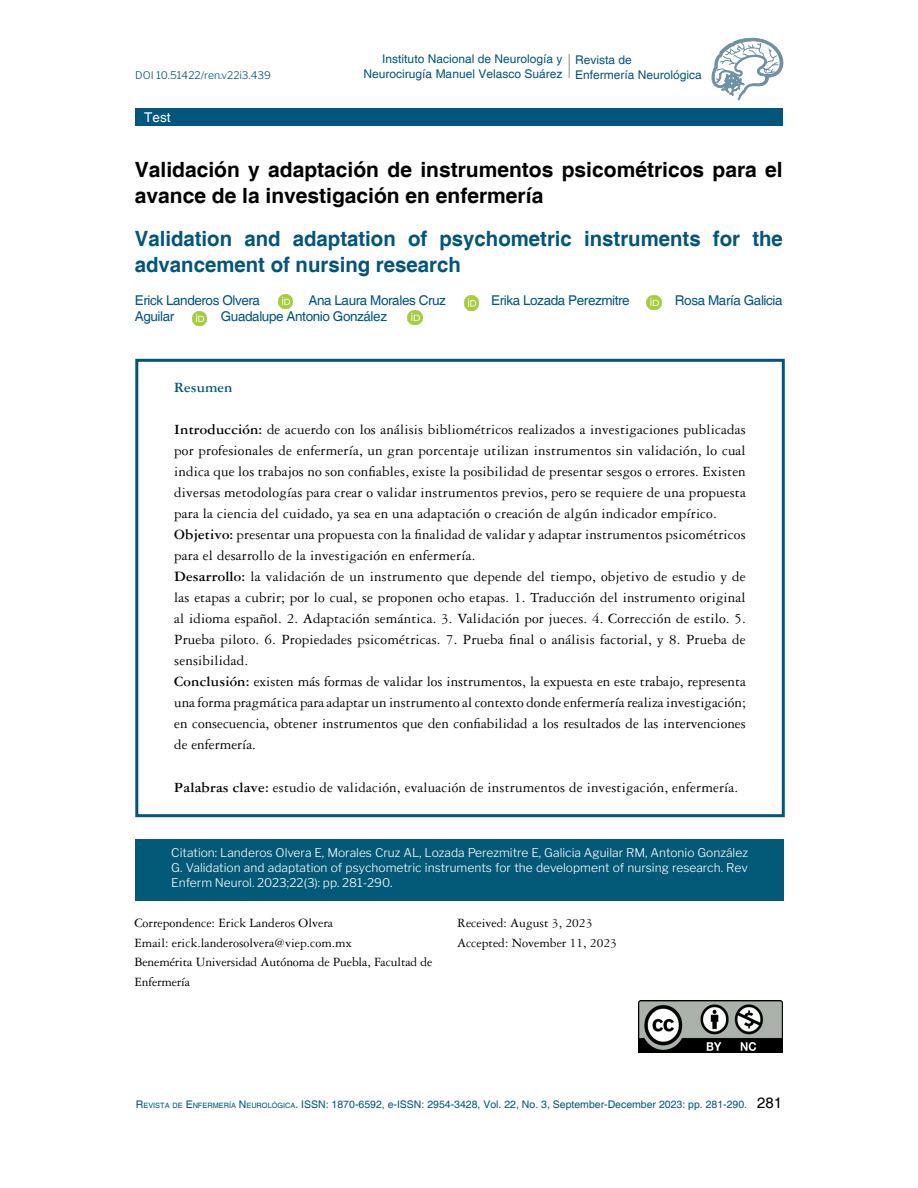
<style>
.page{position:relative;width:918px;height:1188px;background:#fff}
.page>*{position:absolute;margin:0;border:0;box-sizing:border-box;transform-origin:0 0}
.t1{font:700 21px/25.5px "Helvetica";color:#000}
.t2{font:700 21px/25.5px "Helvetica";color:#00567d}
.t3{font:15px/21px "Garamond 3 LT Std";letter-spacing:.01em;color:#000}
.t4{font:700 15px "Garamond 3 LT Std";color:#00567d}
.t5{font:15px "Helvetica";color:#000}
.t6{font:13.5px/19.5px "Garamond 3 LT Std";color:#000}
.t7{font:13.5px "Helvetica";letter-spacing:-.03em;color:#00567d}
.t8{font:13.5px "Helvetica";color:#fff}
.t9{font:300 12px/15px "Libre Franklin";color:#fff;text-align:justify}
.t10{font:12px/15px "Helvetica";color:#00567d;text-align:right}
.t11{font:10.5px "Helvetica";color:#00567d}
.t12{font:300 10.5px "Libre Franklin";color:#00567d}
.s1{font-weight:700}
.s2{font-style:inherit}
.s3{font-size:7.35px}
</style>
<div class="page">
<div style="left:135px;top:108px;width:648px;height:18px;background:#00567d"></div>
<svg style="left:711px;top:37px;width:73px;height:63px"></svg>
<hr style="left:568px;top:54px;width:2px;height:24px;background:#808285">
<div style="left:135px;top:839px;width:649px;height:62px;background:#025a78"></div>
<div style="left:135px;top:359px;width:650px;height:458px;border:3px solid #00567d"></div>
<img style="left:279px;top:295px;width:14px;height:14px">
<img style="left:638px;top:1001px;width:144px;height:51px">
<img style="left:465px;top:296px;width:14px;height:14px">
<img style="left:647px;top:295px;width:14px;height:14px">
<img style="left:192px;top:311px;width:14px;height:15px">
<img style="left:408px;top:311px;width:14px;height:14px">
<p class="t10" style="left:364px;top:52px;width:200px">Instituto Nacional de Neurología y<br>Neurocirugía Manuel Velasco Suárez</p>
<p class="t10" style="left:575px;top:53px;width:58px">Revista de</p>
<p class="t12" style="left:135px;top:69px;width:137px">DOI 10.51422/ren.v22i3.439</p>
<p class="t10" style="left:575px;top:68px;width:128px">Enfermería Neurológica</p>
<p class="t8" style="left:144px;top:110px;width:28px">Test</p>
<h1 class="t1" style="left:135px;top:158px;width:649px">Validación y adaptación de instrumentos psicométricos para el avance de la investigación en enfermería</h1>
<h1 class="t2" style="left:135px;top:227px;width:650px">Validation and adaptation of psychometric instruments for the advancement of nursing research</h1>
<p class="t7" style="left:135px;top:292px;width:127px">Erick Landeros Olvera</p>
<p class="t7" style="left:308px;top:292px;width:139px">Ana Laura Morales Cruz</p>
<p class="t7" style="left:491px;top:292px;width:140px">Erika Lozada Perezmitre</p>
<p class="t7" style="left:675px;top:292px;width:109px">Rosa María Galicia</p>
<p class="t7" style="left:135px;top:309px;width:41px">Aguilar</p>
<p class="t7" style="left:221px;top:309px;width:168px">Guadalupe Antonio González</p>
<p class="t4" style="left:174px;top:380px;width:60px">Resumen</p>
<p class="t3" style="left:174px;top:419px;width:573px"><span class="s1">Introducción:</span> de acuerdo con los análisis bibliométricos realizados a investigaciones publicadas por profesionales de enfermería, un gran porcentaje utilizan instrumentos sin validación, lo cual indica que los trabajos no son confiables, existe la posibilidad de presentar sesgos o errores. Existen diversas metodologías para crear o validar instrumentos previos, pero se requiere de una propuesta para la ciencia del cuidado, ya sea en una adaptación o creación de algún indicador empírico.<br><span class="s1">Objetivo:</span> presentar una propuesta con la finalidad de validar y adaptar instrumentos psicométricos para el desarrollo de la investigación en enfermería.<br><span class="s1">Desarrollo:</span> la validación de un instrumento que depende del tiempo, objetivo de estudio y de las etapas a cubrir; por lo cual, se proponen ocho etapas. 1. Traducción del instrumento original al idioma español. 2. Adaptación semántica. 3. Validación por jueces. 4. Corrección de estilo. 5.<br>Prueba piloto. 6. Propiedades psicométricas. 7. Prueba final o análisis factorial, y 8. Prueba de sensibilidad.<br><span class="s1">Conclusión:</span> existen más formas de validar los instrumentos, la expuesta en este trabajo, representa una forma pragmática para adaptar un instrumento al contexto donde enfermería realiza investigación; en consecuencia, obtener instrumentos que den confiabilidad a los resultados de las intervenciones de enfermería.</p>
<p class="t3" style="left:174px;top:777px;width:566px"><span class="s1">Palabras clave:</span> estudio de validación, evaluación de instrumentos de investigación, enfermería.</p>
<p class="t9" style="left:171px;top:845px;width:578px">Citation: Landeros Olvera E, Morales Cruz AL, Lozada Perezmitre E, Galicia Aguilar RM, Antonio González G. Validation and adaptation of psychometric instruments for the development of nursing research. Rev Enferm Neurol. 2023;22(3): pp. 281-290.</p>
<p class="t6" style="left:134px;top:914px;width:300px">Correpondence: Erick Landeros Olvera<br>Email: erick.landerosolvera@viep.com.mx<br>Benemérita Universidad Autónoma de Puebla, Facultad de Enfermería</p>
<p class="t6" style="left:457px;top:914px;width:161px">Received: August 3, 2023<br>Accepted: November 11, 2023</p>
<p class="t11" style="left:136px;top:1098px;width:613px"><span class="s2">R</span><span class="s3">EVISTA DE</span> <span class="s2">E</span> <span class="s3">NFERMERÍA</span> <span class="s2">N</span> <span class="s3">EUROLÓGICA</span>. ISSN: 1870-6592, e-ISSN: 2954-3428, Vol. 22, No. 3, September-December 2023: pp. 281-290.</p>
<p class="t5" style="left:757px;top:1094px;width:27px">281</p>
</div>
